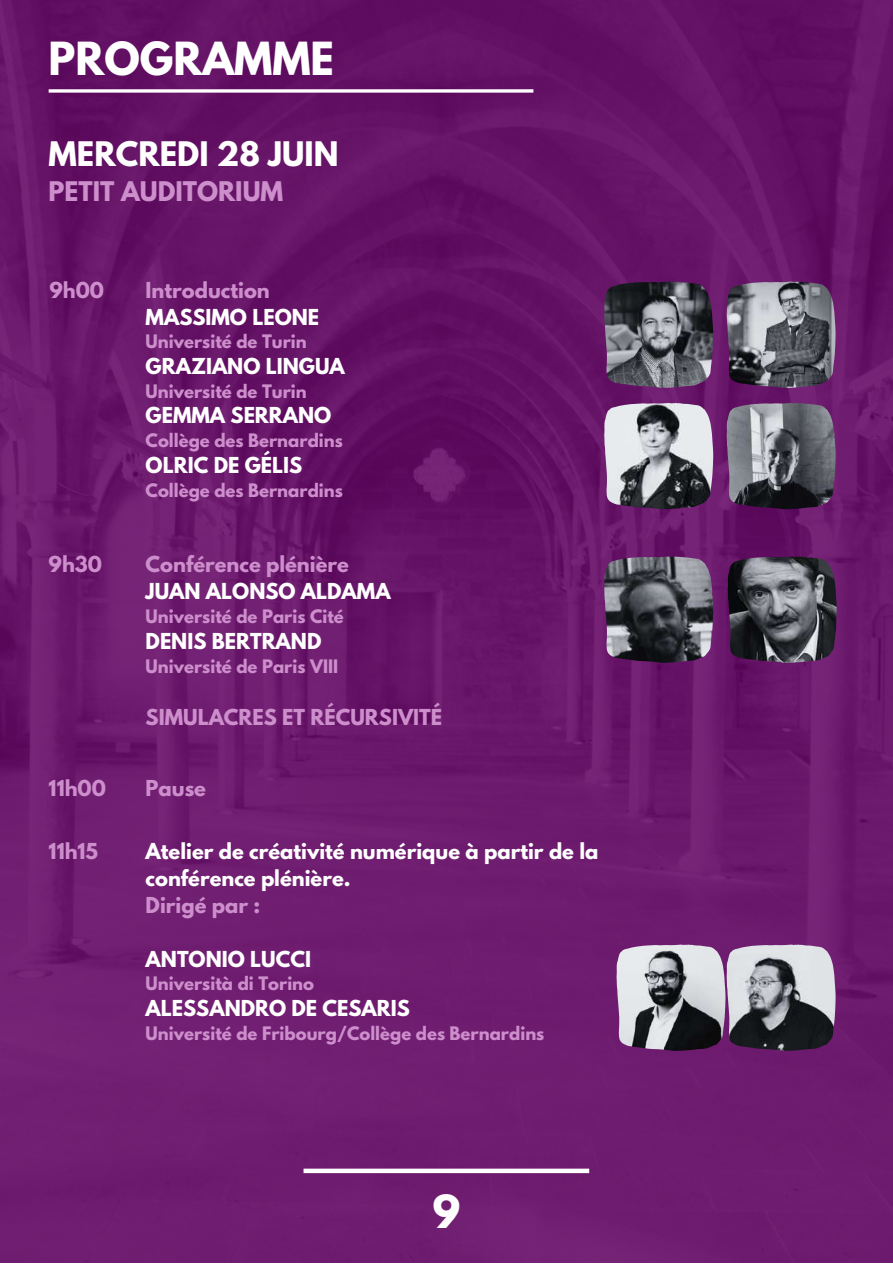
<style>
.page{position:relative;width:893px;height:1264px;background:#fff}
.page>*{position:absolute;margin:0;border:0;box-sizing:border-box;transform-origin:0 0}
.t1{font:700 40.35px "League Spartan";color:#fff}
.t2{font:700 30px "League Spartan";color:#fff}
.t3{font:700 24px "League Spartan";color:#cd8ecc}
.t4{font:700 19.5px/27px "League Spartan";color:#fff}
.t5{font:700 19.5px "League Spartan";color:#cd8ecc}
.t6{font:700 16.5px "League Spartan";color:#cd8ecc}
</style>
<div class="page">
<img style="left:0;top:0;width:892px;height:1262px">
<div style="left:303px;top:1168px;width:286px;height:5px;background:#fff"></div>
<svg style="left:49px;top:89px;width:484px;height:4px"></svg>
<img style="left:604px;top:281px;width:109px;height:107px">
<img style="left:604px;top:403px;width:109px;height:106px">
<img style="left:726px;top:281px;width:109px;height:107px">
<img style="left:726px;top:403px;width:109px;height:106px">
<img style="left:604px;top:556px;width:109px;height:106px">
<img style="left:727px;top:556px;width:109px;height:106px">
<img style="left:616px;top:944px;width:219px;height:106px">
<h1 class="t1" style="left:49px;top:38px;width:287px">PROGRAMME</h1>
<h2 class="t2" style="left:49px;top:139px;width:291px">MERCREDI 28 JUIN</h2>
<h3 class="t3" style="left:49px;top:179px;width:236px">PETIT AUDITORIUM</h3>
<p class="t5" style="left:49px;top:280px;width:56px">9h00</p>
<p class="t5" style="left:146px;top:280px;width:126px">Introduction</p>
<p class="t4" style="left:146px;top:306px;width:175px">MASSIMO LEONE</p>
<p class="t6" style="left:146px;top:333px;width:163px">Université de Turin</p>
<p class="t4" style="left:146px;top:355px;width:201px">GRAZIANO LINGUA</p>
<p class="t6" style="left:146px;top:383px;width:163px">Université de Turin</p>
<p class="t4" style="left:146px;top:404px;width:187px">GEMMA SERRANO</p>
<p class="t6" style="left:146px;top:432px;width:199px">Collège des Bernardins</p>
<p class="t4" style="left:146px;top:454px;width:158px">OLRIC DE GÉLIS</p>
<p class="t6" style="left:146px;top:482px;width:199px">Collège des Bernardins</p>
<p class="t5" style="left:49px;top:555px;width:55px">9h30</p>
<p class="t5" style="left:146px;top:555px;width:205px">Conférence plénière</p>
<p class="t4" style="left:146px;top:580px;width:246px">JUAN ALONSO ALDAMA</p>
<p class="t6" style="left:146px;top:608px;width:200px">Université de Paris Cité</p>
<p class="t4" style="left:146px;top:630px;width:177px">DENIS BERTRAND</p>
<p class="t6" style="left:146px;top:657px;width:194px">Université de Paris VIII</p>
<p class="t5" style="left:146px;top:708px;width:298px">SIMULACRES ET RÉCURSIVITÉ</p>
<p class="t5" style="left:49px;top:778px;width:59px">11h00</p>
<p class="t5" style="left:146px;top:778px;width:62px">Pause</p>
<p class="t5" style="left:49px;top:841px;width:51px">11h15</p>
<p class="t4" style="left:146px;top:840px;width:454px">Atelier de créativité numérique à partir de la conférence plénière.</p>
<p class="t5" style="left:146px;top:895px;width:116px">Dirigé par :</p>
<p class="t4" style="left:146px;top:948px;width:167px">ANTONIO LUCCI</p>
<p class="t6" style="left:146px;top:975px;width:170px">Università di Torino</p>
<p class="t4" style="left:146px;top:997px;width:266px">ALESSANDRO DE CESARIS</p>
<p class="t6" style="left:146px;top:1025px;width:400px">Université de Fribourg/Collège des Bernardins</p>
<h1 class="t1" style="left:432px;top:1191px;width:29px">9</h1>
</div>
